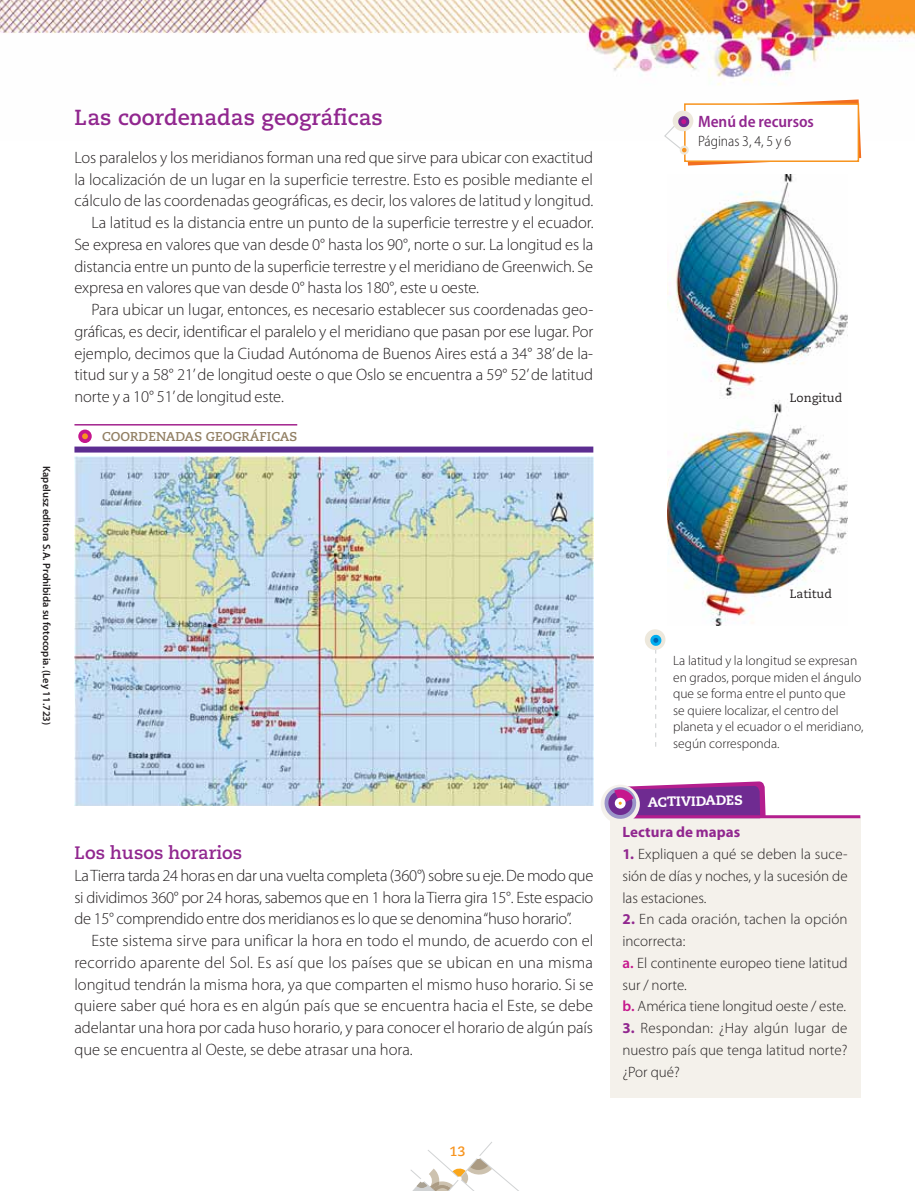
<style>
.page{position:relative;width:915px;height:1191px;background:#fff}
.page>*{position:absolute;margin:0;border:0;box-sizing:border-box;transform-origin:0 0}
.t1{font:700 21.75px "Caecilia LT Std";color:#91278f}
.t2{font:700 18px "Caecilia LT Std";color:#91278f}
.t3{font:300 16.5px/21.8px "Myriad Pro";letter-spacing:-.005em;color:#231f20;text-align:justify}
.t4{font:600 semi-condensed 16.5px "Myriad Pro";color:#91278f}
.t5{font:300 15px/21.8px "Myriad Pro";color:#231f20;text-align:justify}
.t6{font:700 15px "Myriad Pro";color:#91278f}
.t7{font:300 semi-condensed 15px "Myriad Pro";color:#231f20}
.t8{font:300 13.5px/16.5px "Myriad Pro";color:#231f20}
.t9{font:800 13.5px "Caecilia LT Std";color:#fff}
.t10{font:700 13.5px "Caecilia LT Std";color:#f7931d}
.t11{font:700 12.75px "Caecilia LT Std";color:#917f63}
.t12{font:12px "Caecilia LT Std";color:#231f20}
.t13{font:600 10.5px "Myriad Pro";color:#231f20}
.s1{font-weight:700;color:#91278f}
.s2{font-weight:600;color:#c6168d}
</style>
<div class="page">
<img style="left:0;top:0;width:914px;height:141px">
<img style="left:74px;top:457px;width:519px;height:349px">
<img style="left:667px;top:174px;width:179px;height:451px">
<div style="left:644px;top:629px;width:21px;height:21px;background:#ede8dc;border-radius:50%"></div>
<svg style="left:648px;top:634px;width:13px;height:112px"></svg>
<svg style="left:663px;top:99px;width:197px;height:67px"></svg>
<div style="left:74px;top:446px;width:519px;height:6px;background:#5c2d91"></div>
<hr style="left:74px;top:424px;width:223px;height:1px;background:#a3238e">
<div style="left:80px;top:431px;width:10px;height:10px;background:#f7931d;border-radius:50%"></div>
<div style="left:78px;top:429px;width:14px;height:14px;border:4px solid #c6168d;border-radius:50%"></div>
<div style="left:609px;top:817px;width:251px;height:281px;background:#f4f1eb"></div>
<hr style="left:608px;top:815px;width:252px;height:3px;background:#b41e8e">
<svg style="left:602px;top:781px;width:163px;height:42px"></svg>
<div style="left:616px;top:799px;width:7px;height:8px;background:#faa922;border-radius:50%"></div>
<div style="left:614px;top:797px;width:11px;height:11px;border:4px solid #fff;border-radius:50%"></div>
<svg style="left:410px;top:1142px;width:108px;height:48px"></svg>
<p class="t13" style="left:51px;top:466px;width:261px;rotate:90deg">Kapelusz editora S.A. Prohibida su fotocopia. (Ley 11.723)</p>
<h1 class="t1" style="left:74px;top:107px;width:310px">Las coordenadas geográficas</h1>
<p class="t3" style="left:74px;top:148px;width:520px">Los paralelos y los meridianos forman una red que sirve para ubicar con exactitud</p>
<p class="t3" style="left:74px;top:170px;width:519px">la localización de un lugar en la superficie terrestre. Esto es posible mediante el</p>
<p class="t3" style="left:74px;top:192px;width:520px">cálculo de las coordenadas geográficas, es decir, los valores de latitud y longitud.</p>
<p class="t3" style="left:91px;top:213px;width:503px">La latitud es la distancia entre un punto de la superficie terrestre y el ecuador.</p>
<p class="t3" style="left:74px;top:235px;width:520px">Se expresa en valores que van desde 0° hasta los 90°, norte o sur. La longitud es la</p>
<p class="t3" style="left:74px;top:257px;width:520px">distancia entre un punto de la superficie terrestre y el meridiano de Greenwich. Se</p>
<p class="t3" style="left:74px;top:279px;width:406px">expresa en valores que van desde 0° hasta los 180°, este u oeste.</p>
<p class="t3" style="left:91px;top:300px;width:503px">Para ubicar un lugar, entonces, es necesario establecer sus coordenadas geo-</p>
<p class="t3" style="left:74px;top:322px;width:520px">gráficas, es decir, identificar el paralelo y el meridiano que pasan por ese lugar. Por</p>
<p class="t3" style="left:74px;top:344px;width:520px">ejemplo, decimos que la Ciudad Autónoma de Buenos Aires está a 34° 38’ de la-</p>
<p class="t3" style="left:74px;top:366px;width:520px">titud sur y a 58° 21’ de longitud oeste o que Oslo se encuentra a 59° 52’ de latitud</p>
<p class="t3" style="left:74px;top:387px;width:211px">norte y a 10° 51’ de longitud este.</p>
<p class="t11" style="left:102px;top:430px;width:196px">COORDENADAS GEOGRÁFICAS</p>
<p class="t2" style="left:74px;top:843px;width:169px">Los husos horarios</p>
<p class="t3" style="left:74px;top:866px;width:520px">La Tierra tarda 24 horas en dar una vuelta completa (360°) sobre su eje. De modo que si dividimos 360° por 24 horas, sabemos que en 1 hora la Tierra gira 15°. Este espacio de 15° comprendido entre dos meridianos es lo que se denomina “huso horario”.</p>
<p class="t3" style="left:74px;top:931px;width:520px;text-indent:17px">Este sistema sirve para unificar la hora en todo el mundo, de acuerdo con el recorrido aparente del Sol. Es así que los países que se ubican en una misma longitud tendrán la misma hora, ya que comparten el mismo huso horario. Si se quiere saber qué hora es en algún país que se encuentra hacia el Este, se debe adelantar una hora por cada huso horario, y para conocer el horario de algún país que se encuentra al Oeste, se debe atrasar una hora.</p>
<p class="t10" style="left:449px;top:1144px;width:17px">13</p>
<p class="t4" style="left:697px;top:115px;width:117px">Menú de recursos</p>
<p class="t7" style="left:697px;top:135px;width:95px">Páginas 3, 4, 5 y 6</p>
<p class="t12" style="left:789px;top:392px;width:54px">Longitud</p>
<p class="t12" style="left:789px;top:588px;width:43px">Latitud</p>
<p class="t8" style="left:673px;top:653px;width:192px">La latitud y la longitud se expresan en grados, porque miden el ángulo que se forma entre el punto que<br>se quiere localizar, el centro del planeta y el ecuador o el meridiano, según corresponda.</p>
<p class="t9" style="left:647px;top:796px;width:96px;rotate:-2deg">ACTIVIDADES</p>
<p class="t6" style="left:622px;top:823px;width:119px">Lectura de mapas</p>
<p class="t5" style="left:622px;top:844px;width:226px"><span class="s1">1.</span> Expliquen a qué se deben la suce&shy;sión de días y noches, y la sucesión de las estaciones.</p>
<p class="t5" style="left:622px;top:910px;width:226px;text-align:left"><span class="s1">2.</span> En cada oración, tachen la opción incorrecta:<br><span class="s2">a.</span> El continente europeo tiene latitud sur / norte.<br><span class="s2">b.</span> América tiene longitud oeste / este.</p>
<p class="t5" style="left:622px;top:1018px;width:226px"><span class="s1">3.</span> Respondan: ¿Hay algún lugar de nuestro país que tenga latitud norte? ¿Por qué?</p>
</div>
